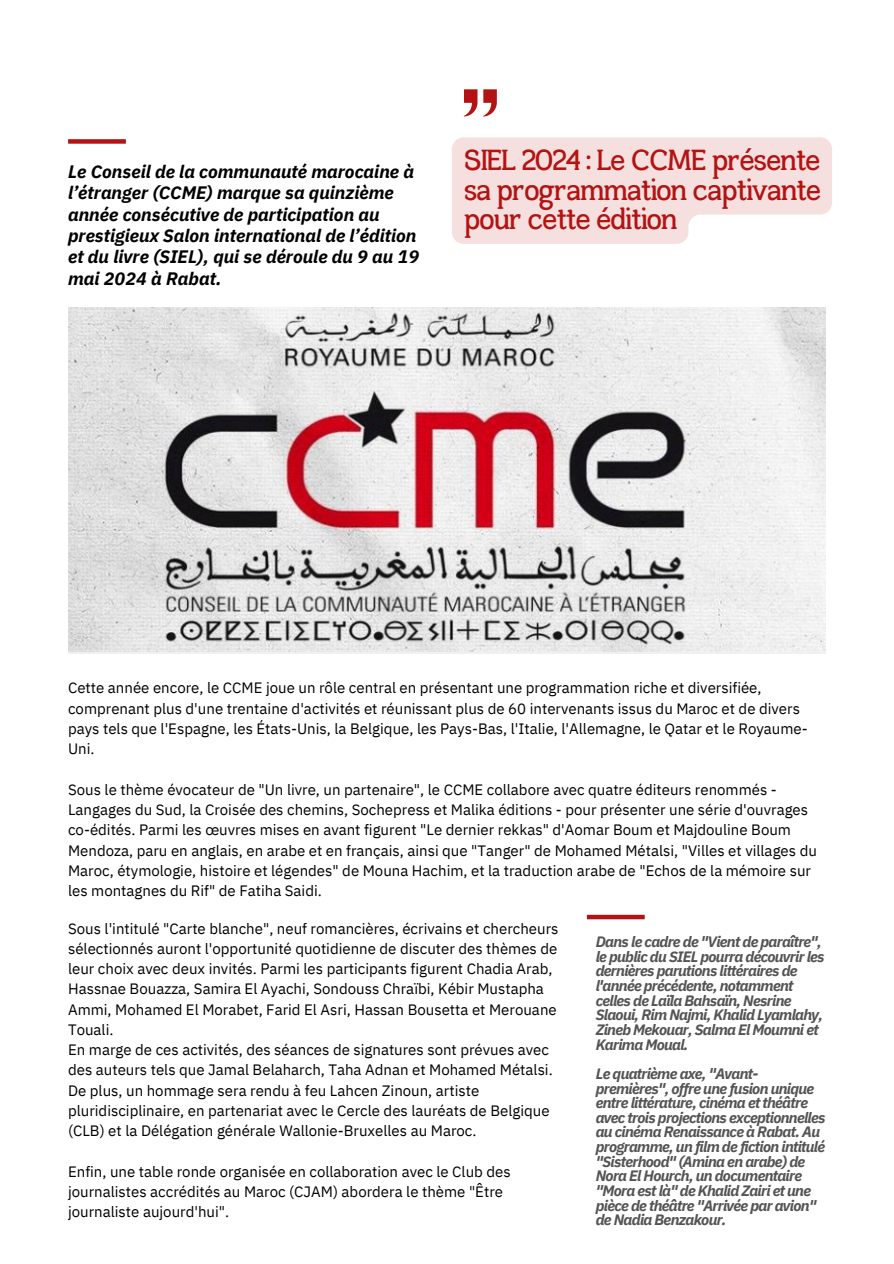
<style>
.page{position:relative;width:894px;height:1264px;background:#fff}
.page>*{position:absolute;margin:0;border:0;box-sizing:border-box;transform-origin:0 0}
.t1{font:700 30px/29.2px "Harnet";letter-spacing:-.045em;color:#b31312;text-align:justify}
.t2{font:italic 700 18px/21.3px "IBM Plex Sans";color:#000}
.t3{font:15px/20.2px "IBM Plex Sans";color:#000}
.t4{font:italic 700 15px/14.7px "IBM Plex Sans";letter-spacing:-.045em;color:#545454}
</style>
<div class="page">
<svg style="left:464px;top:89px;width:13px;height:27px"></svg>
<svg style="left:483px;top:89px;width:13px;height:27px"></svg>
<div style="left:68px;top:139px;width:58px;height:5px;background:#b31312"></div>
<div style="left:586px;top:914px;width:58px;height:5px;background:#b31312"></div>
<img style="left:68px;top:307px;width:757px;height:344px">
<svg style="left:452px;top:137px;width:379px;height:107px;background:#f6e3e2"></svg>
<h2 class="t2" style="left:68px;top:160px;width:352px">Le Conseil de la communauté marocaine à l’étranger (CCME) marque sa quinzième année consécutive de participation au prestigieux Salon international de l’édition et du livre (SIEL), qui se déroule du 9 au 19 mai 2024 à Rabat.</h2>
<h1 class="t1" style="left:463px;top:147px;width:359px">SIEL 2024 : Le CCME présente sa programmation captivante pour cette édition</h1>
<p class="t3" style="left:68px;top:677px;width:741px">Cette année encore, le CCME joue un rôle central en présentant une programmation riche et diversifiée, comprenant plus d'une trentaine d'activités et réunissant plus de 60 intervenants issus du Maroc et de divers pays tels que l'Espagne, les États-Unis, la Belgique, les Pays-Bas, l'Italie, l'Allemagne, le Qatar et le Royaume-Uni.</p>
<p class="t3" style="left:68px;top:779px;width:750px">Sous le thème évocateur de "Un livre, un partenaire", le CCME collabore avec quatre éditeurs renommés - Langages du Sud, la Croisée des chemins, Sochepress et Malika éditions - pour présenter une série d'ouvrages co-édités. Parmi les œuvres mises en avant figurent "Le dernier rekkas" d'Aomar Boum et Majdouline Boum Mendoza, paru en anglais, en arabe et en français, ainsi que "Tanger" de Mohamed Métalsi, "Villes et villages du Maroc, étymologie, histoire et légendes" de Mouna Hachim, et la traduction arabe de "Echos de la mémoire sur les montagnes du Rif" de Fatiha Saidi.</p>
<p class="t3" style="left:68px;top:917px;width:492px">Sous l'intitulé "Carte blanche", neuf romancières, écrivains et chercheurs sélectionnés auront l'opportunité quotidienne de discuter des thèmes de leur choix avec deux invités. Parmi les participants figurent Chadia Arab, Hassnae Bouazza, Samira El Ayachi, Sondouss Chraïbi, Kébir Mustapha Ammi, Mohamed El Morabet, Farid El Asri, Hassan Bousetta et Merouane Touali.</p>
<p class="t3" style="left:68px;top:1039px;width:486px">En marge de ces activités, des séances de signatures sont prévues avec des auteurs tels que Jamal Belaharch, Taha Adnan et Mohamed Métalsi.<br>De plus, un hommage sera rendu à feu Lahcen Zinoun, artiste pluridisciplinaire, en partenariat avec le Cercle des lauréats de Belgique (CLB) et la Délégation générale Wallonie-Bruxelles au Maroc.</p>
<h3 class="t3" style="left:68px;top:1160px;width:444px">Enfin, une table ronde organisée en collaboration avec le Club des journalistes accrédités au Maroc (CJAM) abordera le thème "Être journaliste aujourd'hui".</h3>
<p class="t4" style="left:595px;top:934px;width:230px">Dans le cadre de "Vient de paraître", le public du SIEL pourra découvrir les dernières parutions littéraires de l'année précédente, notamment celles de Laïla Bahsaïn, Nesrine<br>Slaoui, Rim Najmi, Khalid Lyamlahy,<br>Zineb Mekouar, Salma El Moumni et<br>Karima Moual.</p>
<p class="t4" style="left:595px;top:1065px;width:231px">Le quatrième axe, "Avant&shy;premières", offre une fusion unique entre littérature, cinéma et théâtre avec trois projections exceptionnelles au cinéma Renaissance à Rabat. Au programme, un film de fiction intitulé "Sisterhood" (Amina en arabe) de Nora El Hourch, un documentaire "Mora est là" de Khalid Zairi et une pièce de théâtre "Arrivée par avion" de Nadia Benzakour.</p>
</div>
